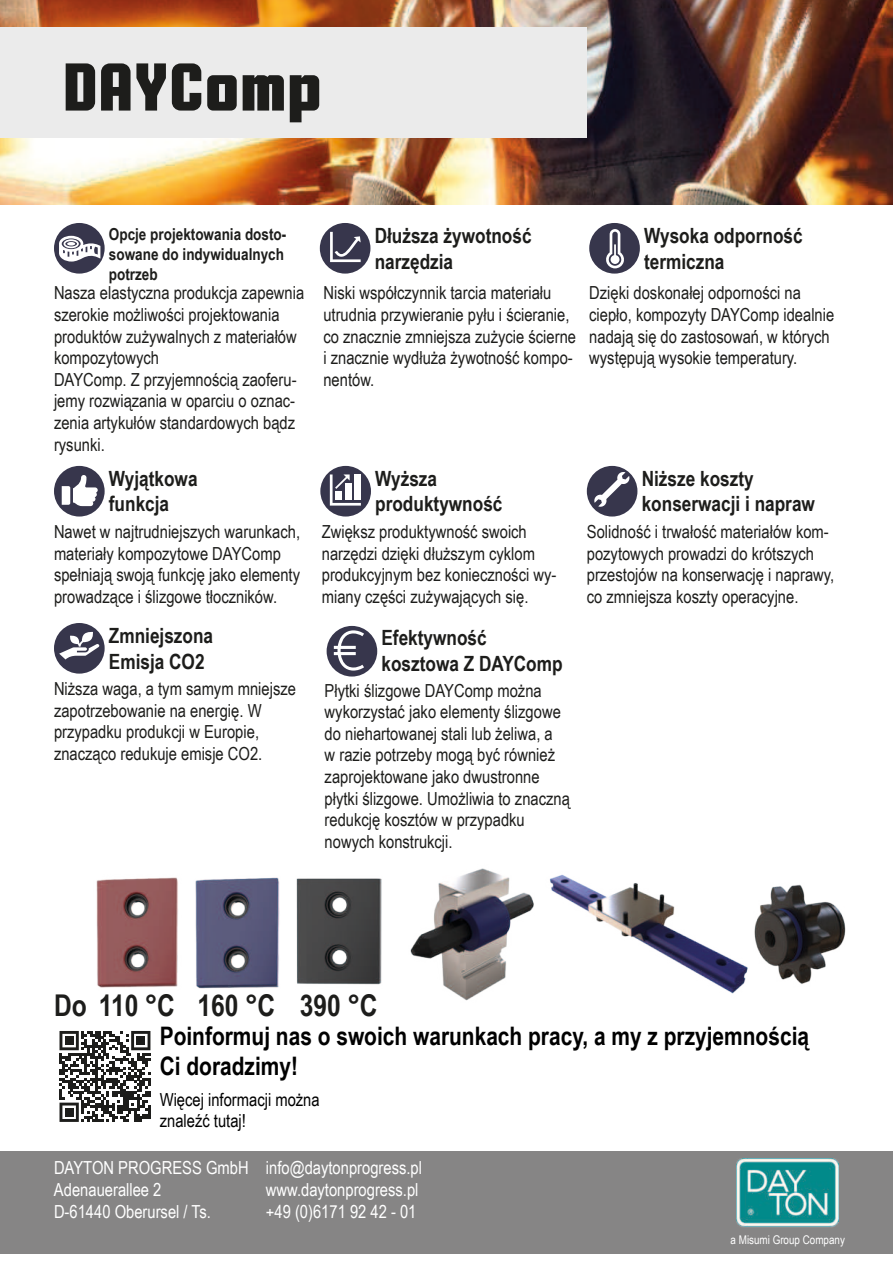
<style>
.page{position:relative;width:893px;height:1263px;background:#fff}
.page>*{position:absolute;margin:0;border:0;box-sizing:border-box;transform-origin:0 0}
.t1{font:700 92.1px "Motion Control";color:#1d1d1b}
.t2{font:700 30px "Arial Narrow";color:#1d1d1b}
.t3{font:700 25.5px/30.6px "Arial Narrow";color:#000}
.t4{font:700 21px/25.2px "Arial Narrow";color:#1d1d1b}
.t5{font:18px/21.6px "Arial Narrow";color:#1d1d1b}
.t6{font:18px/21.6px "Arial Narrow";color:#fff}
.t7{font:18px/21.6px "Arial Narrow";color:#000}
.t8{font:700 16.5px/19.8px "Arial Narrow";color:#1d1d1b}
.t9{font:12px "Arial Narrow";color:#fff}
</style>
<div class="page">
<img style="left:0;top:0;width:893px;height:204px">
<div style="left:0;top:28px;width:587px;height:110px;background:#ebebeb"></div>
<div style="left:54px;top:223px;width:51px;height:51px;background:#37364c;border-radius:50%"></div>
<svg style="left:59px;top:236px;width:41px;height:26px"></svg>
<div style="left:587px;top:466px;width:50px;height:50px;background:#37364c;border-radius:50%"></div>
<svg style="left:594px;top:472px;width:36px;height:35px"></svg>
<div style="left:320px;top:466px;width:51px;height:50px;background:#37364c;border-radius:50%"></div>
<svg style="left:330px;top:474px;width:31px;height:32px"></svg>
<div style="left:320px;top:223px;width:50px;height:51px;background:#37364c;border-radius:50%"></div>
<svg style="left:330px;top:232px;width:31px;height:30px"></svg>
<div style="left:54px;top:466px;width:51px;height:50px;background:#37364c;border-radius:50%"></div>
<svg style="left:62px;top:475px;width:36px;height:31px"></svg>
<div style="left:0;top:1151px;width:893px;height:102px;background:#868585"></div>
<img style="left:737px;top:1159px;width:102px;height:68px">
<div style="left:589px;top:223px;width:51px;height:51px;background:#37364c;border-radius:50%"></div>
<svg style="left:606px;top:229px;width:18px;height:39px"></svg>
<div style="left:54px;top:623px;width:51px;height:51px;background:#37364c;border-radius:50%"></div>
<svg style="left:59px;top:631px;width:40px;height:28px"></svg>
<img style="left:759px;top:884px;width:87px;height:100px">
<img style="left:627px;top:883px;width:132px;height:111px">
<img style="left:410px;top:868px;width:217px;height:133px">
<img style="left:96px;top:877px;width:76px;height:111px">
<img style="left:172px;top:877px;width:108px;height:112px">
<img style="left:296px;top:878px;width:86px;height:107px">
<div style="left:327px;top:626px;width:50px;height:50px;background:#37364c;border-radius:50%"></div>
<svg style="left:334px;top:630px;width:30px;height:41px"></svg>
<svg style="left:60px;top:1031px;width:90px;height:91px"></svg>
<div style="left:65px;top:1036px;width:8px;height:9px;background:#1d1d1b"></div>
<div style="left:137px;top:1036px;width:8px;height:9px;background:#1d1d1b"></div>
<div style="left:65px;top:1108px;width:8px;height:8px;background:#1d1d1b"></div>
<h1 class="t1" style="left:63px;top:52px;width:261px">DAYComp</h1>
<p class="t8" style="left:109px;top:224px;width:179px">Opcje projektowania dosto&shy;sowane do indywidualnych potrzeb</p>
<p class="t5" style="left:54px;top:282px;width:252px">Nasza elastyczna produkcja zapewnia szerokie możliwości projektowania produktów zużywalnych z materiałów kompozytowych<br>DAYComp. Z przyjemnością zaoferu&shy;jemy rozwiązania w oparciu o oznac&shy;zenia artykułów standardowych bądz rysunki.</p>
<p class="t4" style="left:109px;top:465px;width:90px">Wyjątkowa funkcja</p>
<p class="t5" style="left:54px;top:520px;width:248px">Nawet w najtrudniejszych warunkach, materiały kompozytowe DAYComp spełniają swoją funkcję jako elementy prowadzące i ślizgowe tłoczników.</p>
<p class="t4" style="left:109px;top:622px;width:106px">Zmniejszona<br>Emisja CO2</p>
<p class="t5" style="left:54px;top:677px;width:243px">Niższa waga, a tym samym mniejsze zapotrzebowanie na energię. W przypadku produkcji w Europie, znacząco redukuje emisje CO2.</p>
<p class="t4" style="left:375px;top:222px;width:158px">Dłuższa żywotność narzędzia</p>
<p class="t5" style="left:323px;top:282px;width:254px">Niski współczynnik tarcia materiału utrudnia przywieranie pyłu i ścieranie, co znacznie zmniejsza zużycie ścierne i znacznie wydłuża żywotność kompo&shy;nentów.</p>
<p class="t4" style="left:644px;top:222px;width:160px">Wysoka odporność termiczna</p>
<p class="t5" style="left:589px;top:282px;width:247px">Dzięki doskonałej odporności na ciepło, kompozyty DAYComp idealnie nadają się do zastosowań, w których występują wysokie temperatury.</p>
<p class="t4" style="left:375px;top:465px;width:129px">Wyższa produktywność</p>
<p class="t5" style="left:322px;top:520px;width:236px">Zwiększ produktywność swoich narzędzi dzięki dłuższym cyklom produkcyjnym bez konieczności wy&shy;miany części zużywających się.</p>
<p class="t4" style="left:381px;top:624px;width:183px">Efektywność kosztowa Z DAYComp</p>
<p class="t5" style="left:325px;top:679px;width:247px">Płytki ślizgowe DAYComp można wykorzystać jako elementy ślizgowe do niehartowanej stali lub żeliwa, a<br>w razie potrzeby mogą być również zaprojektowane jako dwustronne płytki ślizgowe. Umożliwia to znaczną redukcję kosztów w przypadku nowych konstrukcji.</p>
<p class="t4" style="left:642px;top:465px;width:175px">Niższe koszty konserwacji i napraw</p>
<p class="t5" style="left:587px;top:520px;width:249px">Solidność i trwałość materiałów kom&shy;pozytowych prowadzi do krótszych przestojów na konserwację i naprawy, co zmniejsza koszty operacyjne.</p>
<h2 class="t2" style="left:54px;top:987px;width:325px">Do 110 °C 160 °C 390 °C</h2>
<h3 class="t3" style="left:160px;top:1019px;width:651px">Poinformuj nas o swoich warunkach pracy, a my z przyjemnością<br>Ci doradzimy!</h3>
<p class="t7" style="left:160px;top:1088px;width:161px">Więcej informacji można znaleźć tutaj!</p>
<p class="t6" style="left:54px;top:1156px;width:196px">DAYTON PROGRESS GmbH<br>Adenauerallee 2<br>D-61440 Oberursel / Ts.</p>
<p class="t6" style="left:266px;top:1156px;width:158px">info@daytonprogress.pl www.daytonprogress.pl +49 (0)6171 92 42 - 01</p>
<p class="t9" style="left:731px;top:1231px;width:116px">a Misumi Group Company</p>
</div>
